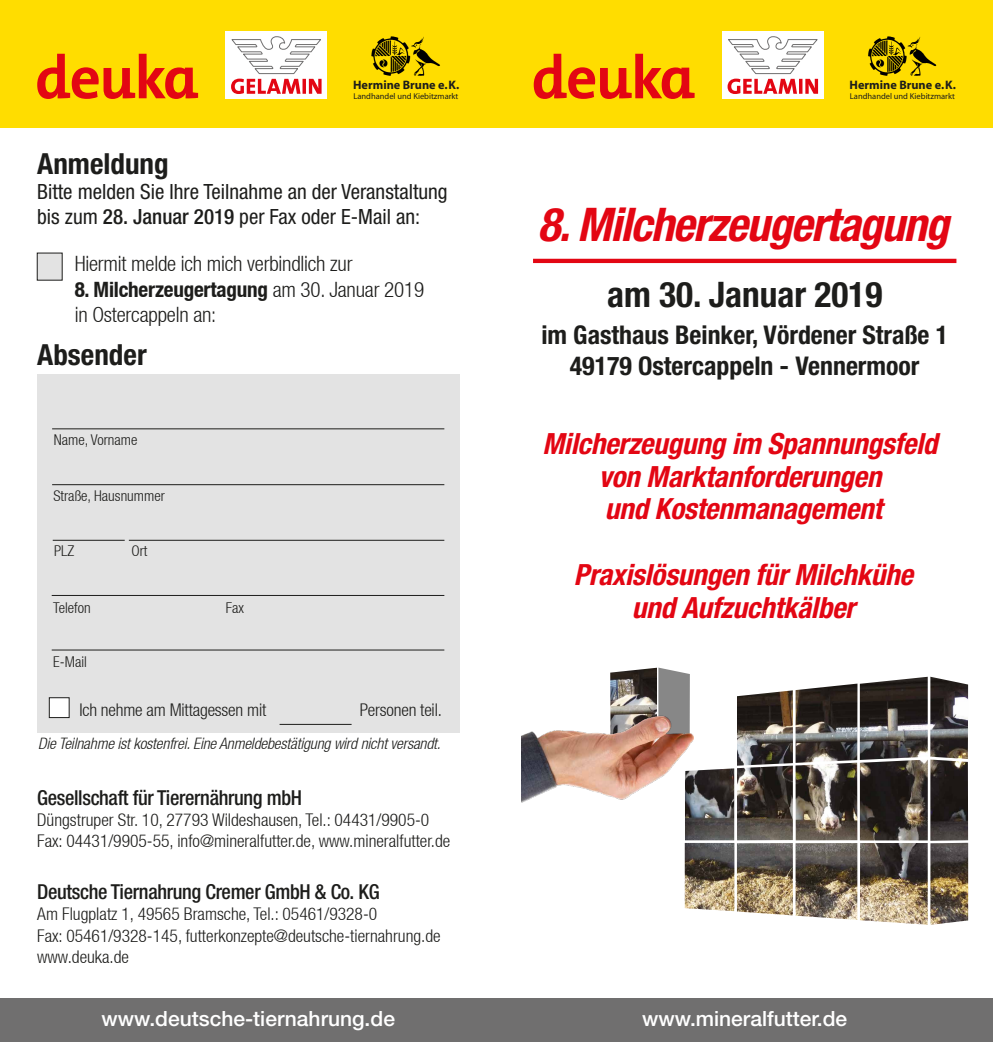
<style>
.page{position:relative;width:993px;height:1042px;background:#fff}
.page>*{position:absolute;margin:0;border:0;box-sizing:border-box;transform-origin:0 0}
.t1{font:italic 700 condensed 46.38px "Helvetica Neue LT";letter-spacing:-.025em;color:#e30613}
.t2{font:700 condensed 35.35px "Helvetica Neue LT";color:#1d1d1b}
.t3{font:italic 700 condensed 29.22px/32.7px "Helvetica Neue LT";letter-spacing:-.01em;color:#e30613;text-align:center}
.t4{font:700 condensed 29.05px "Helvetica Neue LT";color:#1d1d1b}
.t5{font:700 condensed 25.72px/31px "Helvetica Neue LT";color:#1d1d1b;text-align:center}
.t6{font:300 condensed 21.18px/25.4px "Helvetica Neue LT";letter-spacing:-.01em;color:#1d1d1b}
.t7{font:condensed 21px/25.2px "Helvetica Neue LT";color:#1d1d1b}
.t8{font:500 21px "Helvetica Neue LT";color:#fff}
.t9{font:500 condensed 20.65px "Helvetica Neue LT";letter-spacing:-.015em;color:#1d1d1b}
.t10{font:300 condensed 17.5px/21px "Helvetica Neue LT";color:#1d1d1b}
.t11{font:italic 300 condensed 15.75px "Helvetica Neue LT";letter-spacing:-.01em;color:#1d1d1b}
.t12{font:300 condensed 14.88px "Helvetica Neue LT";color:#1d1d1b}
.t13{font:700 12.25px "Myriad";color:#1d1d1b}
.t14{font:8.58px "Myriad";color:#1d1d1b}
.s1{font-weight:500}
.s2{font-weight:700}
</style>
<div class="page">
<div style="left:37px;top:374px;width:422px;height:358px;background:#e3e3e3"></div>
<hr style="left:52px;top:428px;width:392px;height:1px;background:#1d1d1b">
<hr style="left:52px;top:484px;width:392px;height:1px;background:#1d1d1b">
<hr style="left:129px;top:540px;width:315px;height:1px;background:#1d1d1b">
<hr style="left:53px;top:540px;width:72px;height:1px;background:#1d1d1b">
<hr style="left:52px;top:595px;width:392px;height:1px;background:#1d1d1b">
<hr style="left:52px;top:649px;width:392px;height:1px;background:#1d1d1b">
<div style="left:37px;top:252px;width:26px;height:29px;background:#e3e3e3"></div>
<div style="left:49px;top:697px;width:21px;height:21px;background:#fff;border:1px solid #1d1d1b"></div>
<hr style="left:533px;top:259px;width:423px;height:4px;background:#e30613">
<img style="left:685px;top:768px;width:49px;height:72px">
<img style="left:684px;top:843px;width:50px;height:68px">
<img style="left:737px;top:690px;width:55px;height:150px">
<img style="left:736px;top:843px;width:56px;height:72px">
<img style="left:795px;top:683px;width:62px;height:157px">
<img style="left:795px;top:843px;width:62px;height:77px">
<img style="left:859px;top:677px;width:68px;height:163px">
<img style="left:860px;top:843px;width:67px;height:82px">
<img style="left:930px;top:677px;width:37px;height:164px">
<img style="left:930px;top:843px;width:37px;height:82px">
<img style="left:610px;top:668px;width:46px;height:38px">
<svg style="left:658px;top:667px;width:31px;height:39px"></svg>
<img style="left:521px;top:706px;width:171px;height:96px">
<hr style="left:279px;top:724px;width:72px;height:1px;background:#1d1d1b">
<div style="left:0;top:0;width:992px;height:127px;background:#fd0"></div>
<div style="left:0;top:998px;width:992px;height:44px;background:#706f6f"></div>
<svg style="left:37px;top:54px;width:161px;height:45px"></svg>
<div style="left:226px;top:31px;width:101px;height:68px;background:#fff"></div>
<svg style="left:231px;top:37px;width:91px;height:57px"></svg>
<img style="left:371px;top:36px;width:69px;height:40px">
<svg style="left:533px;top:54px;width:161px;height:45px"></svg>
<div style="left:722px;top:31px;width:101px;height:68px;background:#fff"></div>
<svg style="left:727px;top:37px;width:91px;height:57px"></svg>
<img style="left:868px;top:36px;width:69px;height:40px">
<p class="t13" style="left:353px;top:78px;width:108px">Hermine Brune e.K.</p>
<p class="t14" style="left:353px;top:92px;width:106px">Landhandel und Kiebitzmarkt</p>
<h3 class="t4" style="left:37px;top:146px;width:133px">Anmeldung</h3>
<p class="t7" style="left:37px;top:179px;width:412px">Bitte melden Sie Ihre Teilnahme an der Veranstaltung bis zum <span class="s1">28. Januar 2019</span> per Fax oder E-Mail an:</p>
<p class="t6" style="left:75px;top:251px;width:279px">Hiermit melde ich mich verbindlich zur</p>
<p class="t6" style="left:75px;top:276px;width:351px"><span class="s2">8. Milcherzeugertagung</span> am 30. Januar 2019 in Ostercappeln an:</p>
<h3 class="t4" style="left:37px;top:337px;width:111px">Absender</h3>
<p class="t12" style="left:54px;top:431px;width:85px">Name, Vorname</p>
<p class="t12" style="left:53px;top:487px;width:113px">Straße, Hausnummer</p>
<p class="t12" style="left:54px;top:542px;width:22px">PLZ</p>
<p class="t12" style="left:131px;top:542px;width:17px">Ort</p>
<p class="t12" style="left:53px;top:599px;width:39px">Telefon</p>
<p class="t12" style="left:226px;top:599px;width:20px">Fax</p>
<p class="t12" style="left:53px;top:653px;width:35px">E-Mail</p>
<p class="t10" style="left:79px;top:699px;width:188px">Ich nehme am Mittagessen mit</p>
<p class="t10" style="left:359px;top:699px;width:84px">Personen teil.</p>
<p class="t11" style="left:38px;top:735px;width:404px">Die Teilnahme ist kostenfrei. Eine Anmeldebestätigung wird nicht versandt.</p>
<p class="t9" style="left:37px;top:785px;width:266px">Gesellschaft für Tierernährung mbH</p>
<p class="t10" style="left:37px;top:809px;width:414px">Düngstruper Str. 10, 27793 Wildeshausen, Tel.: 04431/9905-0<br>Fax: 04431/9905-55, info@mineralfutter.de, www.mineralfutter.de</p>
<p class="t9" style="left:37px;top:880px;width:344px">Deutsche Tiernahrung Cremer GmbH &amp; Co. KG</p>
<p class="t10" style="left:37px;top:903px;width:405px">Am Flugplatz 1, 49565 Bramsche, Tel.: 05461/9328-0<br>Fax: 05461/9328-145, futterkonzepte@deutsche-tiernahrung.de www.deuka.de</p>
<p class="t13" style="left:849px;top:78px;width:108px">Hermine Brune e.K.</p>
<p class="t14" style="left:849px;top:92px;width:106px">Landhandel und Kiebitzmarkt</p>
<h1 class="t1" style="left:537px;top:197px;width:412px">8. Milcherzeugertagung</h1>
<h2 class="t2" style="left:607px;top:273px;width:277px">am 30. Januar 2019</h2>
<h3 class="t5" style="left:541px;top:319px;width:408px">im Gasthaus Beinker, Vördener Straße 1<br>49179 Ostercappeln - Vennermoor</h3>
<h3 class="t3" style="left:542px;top:427px;width:396px">Milcherzeugung im Spannungsfeld von Marktanforderungen<br>und Kostenmanagement</h3>
<h3 class="t3" style="left:573px;top:558px;width:341px">Praxislösungen für Milchkühe und Aufzuchtkälber</h3>
<p class="t8" style="left:101px;top:1006px;width:295px">www.deutsche-tiernahrung.de</p>
<p class="t8" style="left:642px;top:1006px;width:207px">www.mineralfutter.de</p>
</div>
